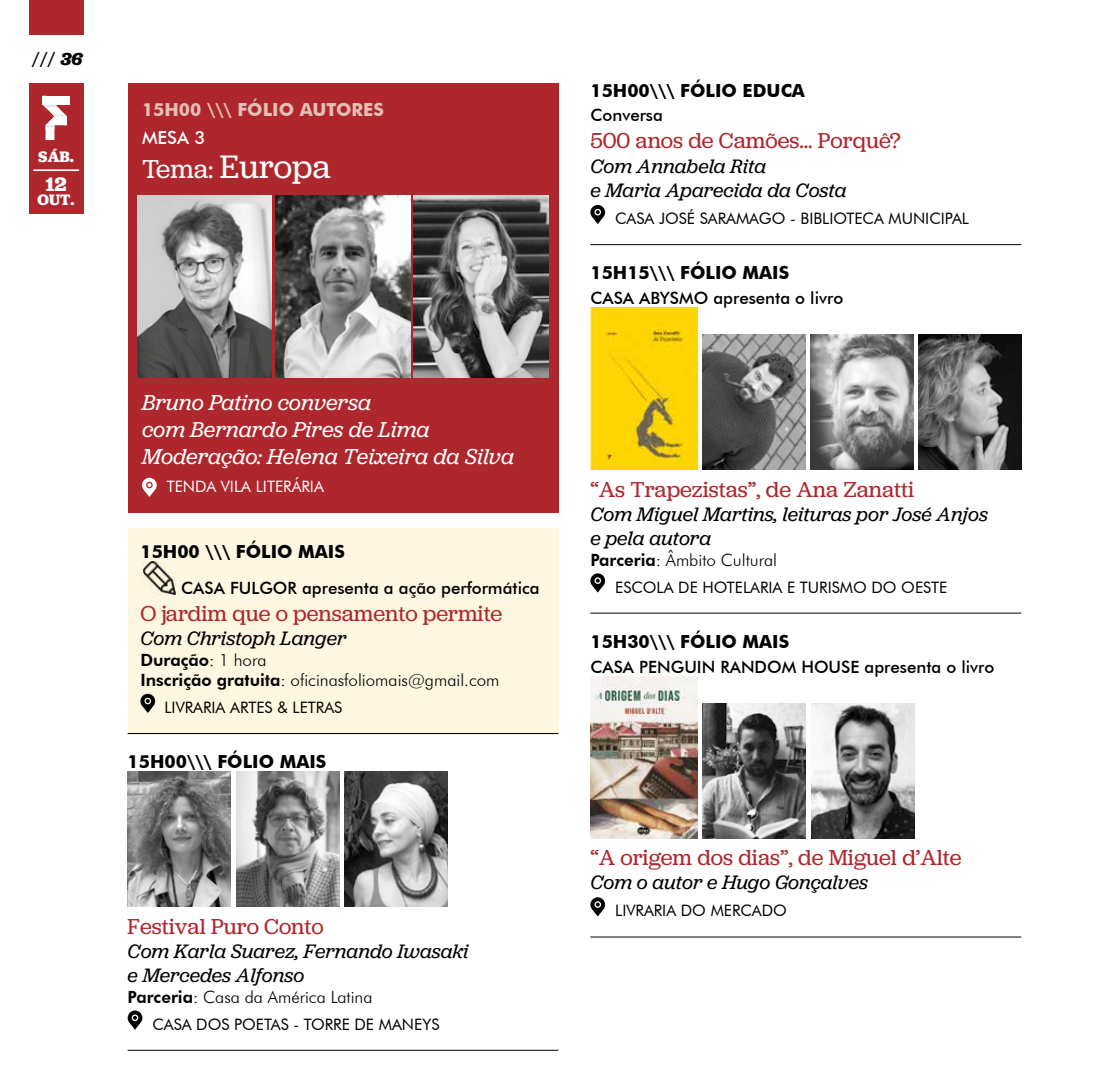
<style>
.page{position:relative;width:1117px;height:1085px;background:#fff}
.page>*{position:absolute;margin:0;border:0;box-sizing:border-box;transform-origin:0 0}
.t1{font:33.75px "Jubilat";color:#fff}
.t2{font:22.5px "Jubilat";color:#ae272d}
.t3{font:italic 22.5px/27px "Jubilat";color:#fff}
.t4{font:italic 20.25px/24.3px "Jubilat";color:#000}
.t5{font:700 20.25px "Jubilat";color:#fff}
.t6{font:700 18px "Futura BT";color:#000}
.t7{font:700 18px "Futura BT";color:#e6beb5}
.t8{font:500 18px "Futura BT";color:#000}
.t9{font:500 18px "Futura BT";color:#fff}
.t10{font:300 16.88px/20.2px "Futura BT";color:#000}
.t11{font:500 16.88px "Futura BT";color:#000}
.t12{font:15.75px "Futura BT";color:#000}
.t13{font:15.75px "Futura BT";color:#fff}
.t14{font:700 15.75px "Jubilat";color:#fff}
.s1{font-family:"Jubilat";font-weight:700;font-style:italic}
.s2{font-size:27px}
.s3{font-weight:800}
</style>
<div class="page">
<div style="left:128px;top:528px;width:430px;height:206px;background:#fdf7e1"></div>
<div style="left:29px;top:83px;width:55px;height:130px;background:#ae272d"></div>
<div style="left:43px;top:96px;width:27px;height:9px;background:#fff"></div>
<svg style="left:43px;top:105px;width:24px;height:35px"></svg>
<hr style="left:34px;top:169px;width:44px;height:2px;background:#fff">
<div style="left:29px;top:0;width:55px;height:34px;background:#ae272d"></div>
<img style="left:143px;top:561px;width:32px;height:33px">
<svg style="left:140px;top:693px;width:15px;height:19px"></svg>
<hr style="left:128px;top:733px;width:430px;height:1px;background:#000">
<img style="left:128px;top:771px;width:102px;height:135px">
<img style="left:236px;top:771px;width:103px;height:135px">
<img style="left:345px;top:771px;width:102px;height:135px">
<svg style="left:128px;top:1010px;width:14px;height:19px"></svg>
<hr style="left:128px;top:1049px;width:430px;height:1px;background:#000">
<svg style="left:590px;top:205px;width:15px;height:19px"></svg>
<hr style="left:590px;top:244px;width:430px;height:1px;background:#000">
<img style="left:590px;top:308px;width:106px;height:161px">
<img style="left:702px;top:335px;width:102px;height:134px">
<img style="left:810px;top:335px;width:102px;height:134px">
<img style="left:918px;top:335px;width:102px;height:134px">
<svg style="left:590px;top:573px;width:15px;height:19px"></svg>
<hr style="left:590px;top:612px;width:430px;height:1px;background:#000">
<img style="left:590px;top:676px;width:106px;height:162px">
<img style="left:702px;top:703px;width:103px;height:135px">
<img style="left:811px;top:703px;width:102px;height:135px">
<svg style="left:590px;top:897px;width:15px;height:19px"></svg>
<hr style="left:590px;top:936px;width:430px;height:1px;background:#000">
<div style="left:128px;top:83px;width:430px;height:429px;background:#ae272d"></div>
<img style="left:137px;top:195px;width:135px;height:182px">
<img style="left:414px;top:195px;width:134px;height:182px">
<img style="left:275px;top:195px;width:135px;height:182px">
<svg style="left:142px;top:477px;width:15px;height:20px"></svg>
<p class="t8" style="left:32px;top:47px;width:52px">/// <span class="s1">36</span></p>
<p class="t14" style="left:38px;top:146px;width:37px">SÁB.</p>
<p class="t5" style="left:46px;top:171px;width:23px">12</p>
<p class="t14" style="left:38px;top:189px;width:39px">OUT.</p>
<p class="t7" style="left:142px;top:98px;width:243px">15H00 \\\ FÓLIO AUTORES</p>
<p class="t9" style="left:142px;top:126px;width:65px">MESA 3</p>
<h1 class="t1" style="left:142px;top:145px;width:190px"><span class="s2">Tema:</span> Europa</h1>
<p class="t3" style="left:142px;top:388px;width:373px">Bruno Patino conversa<br>com Bernardo Pires de Lima<br>Moderação: Helena Teixeira da Silva</p>
<p class="t13" style="left:167px;top:477px;width:158px">TENDA VILA LITERÁRIA</p>
<p class="t6" style="left:140px;top:540px;width:206px">15H00 \\\ FÓLIO MAIS</p>
<p class="t11" style="left:181px;top:577px;width:360px">CASA FULGOR apresenta a ação performática</p>
<p class="t2" style="left:140px;top:599px;width:363px">O jardim que o pensamento permite</p>
<p class="t4" style="left:140px;top:625px;width:207px">Com Christoph Langer</p>
<p class="t10" style="left:140px;top:649px;width:360px"><span class="s3">Duração</span>: 1 hora<br><span class="s3">Inscrição gratuita</span>: oficinasfoliomais@gmail.com</p>
<p class="t12" style="left:164px;top:697px;width:179px">LIVRARIA ARTES &amp; LETRAS</p>
<p class="t6" style="left:128px;top:751px;width:200px">15H00\\\ FÓLIO MAIS</p>
<p class="t2" style="left:128px;top:912px;width:197px">Festival Puro Conto</p>
<p class="t4" style="left:128px;top:938px;width:342px">Com Karla Suarez, Fernando Iwasaki e Mercedes Alfonso</p>
<p class="t10" style="left:128px;top:986px;width:246px"><span class="s3">Parceria</span>: Casa da América Latina</p>
<p class="t12" style="left:152px;top:1014px;width:288px">CASA DOS POETAS - TORRE DE MANEYS</p>
<p class="t6" style="left:590px;top:79px;width:216px">15H00\\\ FÓLIO EDUCA</p>
<p class="t11" style="left:590px;top:105px;width:74px">Conversa</p>
<p class="t2" style="left:590px;top:127px;width:312px">500 anos de Camões... Porquê?</p>
<p class="t4" style="left:590px;top:153px;width:257px">Com Annabela Rita<br>e Maria Aparecida da Costa</p>
<p class="t12" style="left:615px;top:209px;width:355px">CASA JOSÉ SARAMAGO - BIBLIOTECA MUNICIPAL</p>
<p class="t6" style="left:590px;top:262px;width:200px">15H15\\\ FÓLIO MAIS</p>
<p class="t11" style="left:590px;top:288px;width:254px">CASA ABYSMO apresenta o livro</p>
<p class="t2" style="left:590px;top:475px;width:325px">“As Trapezistas”, de Ana Zanatti</p>
<p class="t4" style="left:590px;top:501px;width:399px">Com Miguel Martins, leituras por José Anjos e pela autora</p>
<p class="t10" style="left:590px;top:549px;width:188px"><span class="s3">Parceria</span>: Âmbito Cultural</p>
<p class="t12" style="left:615px;top:577px;width:334px">ESCOLA DE HOTELARIA E TURISMO DO OESTE</p>
<p class="t6" style="left:590px;top:630px;width:200px">15H30\\\ FÓLIO MAIS</p>
<p class="t11" style="left:590px;top:656px;width:405px">CASA PENGUIN RANDOM HOUSE apresenta o livro</p>
<p class="t2" style="left:590px;top:843px;width:372px">“A origem dos dias”, de Miguel d’Alte</p>
<p class="t4" style="left:590px;top:869px;width:279px">Com o autor e Hugo Gonçalves</p>
<p class="t12" style="left:615px;top:901px;width:173px">LIVRARIA DO MERCADO</p>
</div>
